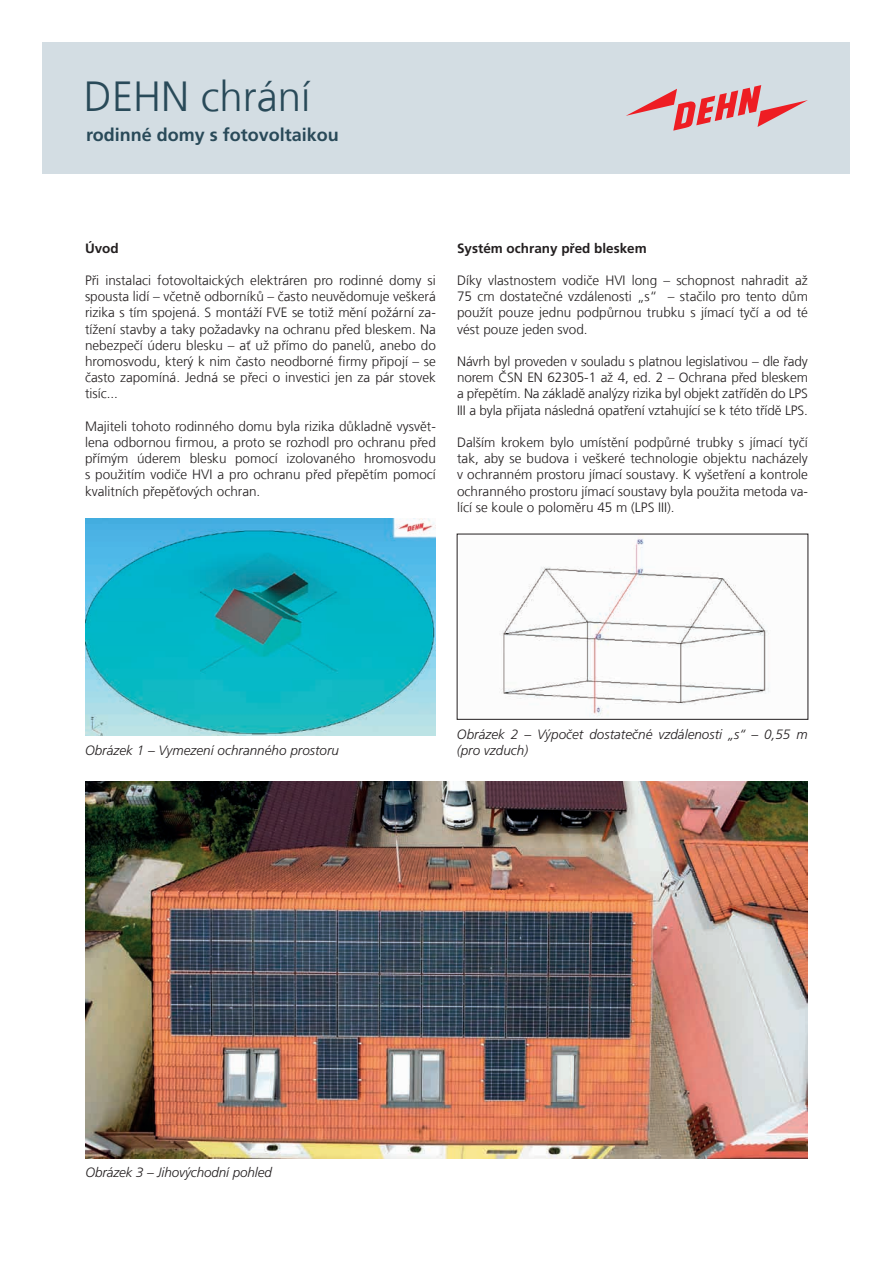
<style>
.page{position:relative;width:893px;height:1263px;background:#fff}
.page>*{position:absolute;margin:0;border:0;box-sizing:border-box;transform-origin:0 0}
.t1{font:300 42px "Frutiger LT Com";color:#294a59}
.t2{font:700 18px "Frutiger LT Com";color:#294a59}
.t3{font:300 13.5px/16.2px "Frutiger LT Com";color:#231f20;text-align:justify}
.t4{font:italic 300 13.5px/16.2px "Frutiger LT Pro";color:#231f20}
.t5{font:700 13.5px "Frutiger LT Com";color:#231f20}
</style>
<div class="page">
<div style="left:43px;top:43px;width:807px;height:131px;background:#d3dde3"></div>
<svg style="left:626px;top:85px;width:182px;height:46px"></svg>
<img style="left:85px;top:519px;width:351px;height:217px">
<img style="left:501px;top:536px;width:269px;height:180px">
<img style="left:85px;top:781px;width:723px;height:377px">
<h1 class="t1" style="left:84px;top:72px;width:228px">DEHN chrání</h1>
<h2 class="t2" style="left:86px;top:125px;width:254px">rodinné domy s fotovoltaikou</h2>
<p class="t5" style="left:85px;top:240px;width:35px">Úvod</p>
<p class="t3" style="left:85px;top:272px;width:352px">Při instalaci fotovoltaických elektráren pro rodinné domy si spousta lidí – včetně odborníků – často neuvědomuje veškerá rizika s tím spojená. S montáží FVE se totiž mění požární za&shy;tížení stavby a taky požadavky na ochranu před bleskem. Na nebezpečí úderu blesku – ať už přímo do panelů, anebo do hromosvodu, který k nim často neodborné firmy připojí – se často zapomíná. Jedná se přeci o investici jen za pár stovek tisíc...</p>
<p class="t3" style="left:85px;top:418px;width:352px">Majiteli tohoto rodinného domu byla rizika důkladně vysvět&shy;lena odbornou firmou, a proto se rozhodl pro ochranu před přímým úderem blesku pomocí izolovaného hromosvodu s použitím vodiče HVI a pro ochranu před přepětím pomocí kvalitních přepěťových ochran.</p>
<p class="t5" style="left:457px;top:240px;width:191px">Systém ochrany před bleskem</p>
<p class="t3" style="left:457px;top:272px;width:352px">Díky vlastnostem vodiče HVI long – schopnost nahradit až 75 cm dostatečné vzdálenosti „s“ – stačilo pro tento dům použít pouze jednu podpůrnou trubku s jímací tyčí a od té vést pouze jeden svod.</p>
<p class="t3" style="left:457px;top:353px;width:352px">Návrh byl proveden v souladu s platnou legislativou – dle řady norem ČSN EN 62305-1 až 4, ed. 2 – Ochrana před bleskem a přepětím. Na základě analýzy rizika byl objekt zatříděn do LPS III a byla přijata následná opatření vztahující se k této třídě LPS.</p>
<p class="t3" style="left:457px;top:434px;width:352px">Dalším krokem bylo umístění podpůrné trubky s jímací tyčí tak, aby se budova i veškeré technologie objektu nacházely v ochranném prostoru jímací soustavy. K vyšetření a kontrole ochranného prostoru jímací soustavy byla použita metoda va&shy;lící se koule o poloměru 45 m (LPS III).</p>
<p class="t4" style="left:85px;top:742px;width:256px">Obrázek 1 – Vymezení ochranného prostoru</p>
<p class="t4" style="left:457px;top:726px;width:352px">Obrázek 2 – Výpočet dostatečné vzdálenosti „s“ – 0,55 m (pro vzduch)</p>
<p class="t4" style="left:85px;top:1165px;width:188px">Obrázek 3 – Jihovýchodní pohled</p>
</div>
